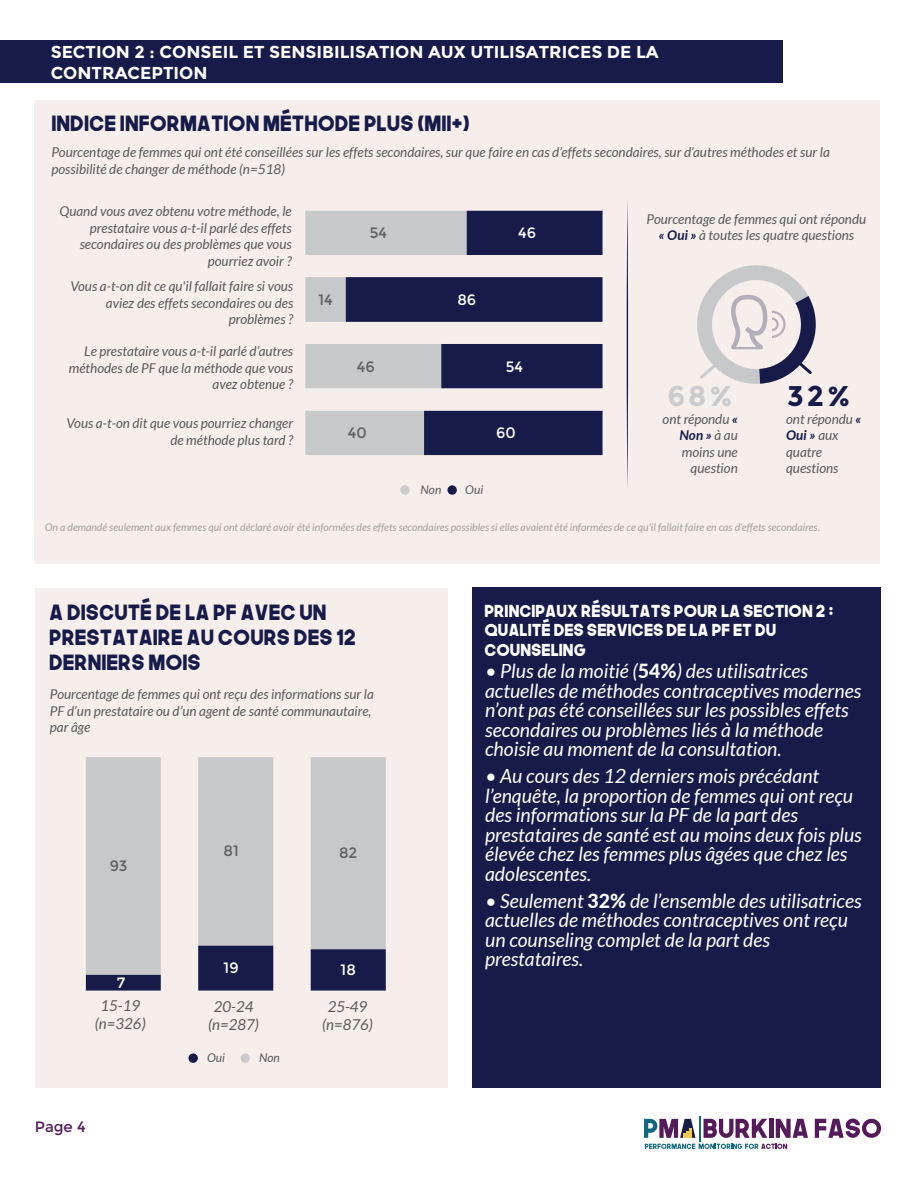
<style>
.page{position:relative;width:918px;height:1188px;background:#fff}
.page>*{position:absolute;margin:0;border:0;box-sizing:border-box;transform-origin:0 0}
.t1{font:700 28.5px "Montserrat";color:#171b49}
.t2{font:700 28.5px "Montserrat";color:#cbcbcd}
.t3{font:21px/25.2px "The Next Font";color:#171b49}
.t4{font:italic 19.5px/19.5px "Lato";color:#fff}
.t5{font:700 17.25px/21px "Montserrat";color:#fff}
.t6{font:16.5px/19.8px "The Next Font";color:#fff}
.t7{font:italic 15px/18px "Lato";color:#59595b;text-align:center}
.t8{font:15px "Montserrat";color:#5f5f60}
.t9{font:15px "Montserrat";color:#fff}
.t10{font:15px "Montserrat";color:#531b5a}
.t11{font:italic 13.5px/16.5px "Lato";color:#59595b;text-align:right}
.t12{font:italic 12px "Lato";color:#59595b}
.t13{font:italic 10.5px "Lato";color:#a09f9f}
.s1{font-weight:700;color:#171b49}
.s2{font-weight:800;font-style:normal}
</style>
<div class="page">
<div style="left:35px;top:588px;width:412px;height:499px;background:#f5eeea"></div>
<div style="left:472px;top:587px;width:409px;height:500px;background:#171b49"></div>
<div style="left:34px;top:100px;width:846px;height:464px;background:#f5eeea"></div>
<svg style="left:188px;top:1053px;width:10px;height:10px"></svg>
<div style="left:241px;top:1053px;width:9px;height:10px;background:#cbcbcd;border-radius:50%"></div>
<div style="left:447px;top:485px;width:10px;height:10px;background:#171b49;border-radius:50%"></div>
<div style="left:400px;top:485px;width:10px;height:10px;background:#cbcbcd;border-radius:50%"></div>
<svg style="left:626px;top:202px;width:2px;height:286px"></svg>
<div style="left:0;top:41px;width:783px;height:42px;background:#171b49"></div>
<svg style="left:305px;top:211px;width:41px;height:244px"></svg>
<svg style="left:346px;top:211px;width:257px;height:244px;fill:#171b49"></svg>
<svg style="left:697px;top:265px;width:119px;height:119px"></svg>
<svg style="left:86px;top:975px;width:300px;height:16px"></svg>
<svg style="left:86px;top:757px;width:300px;height:218px;fill:#c7c8ca"></svg>
<svg style="left:815px;top:1119px;width:66px;height:19px"></svg>
<svg style="left:644px;top:1116px;width:164px;height:33px"></svg>
<p class="t5" style="left:51px;top:42px;width:610px">SECTION 2 : CONSEIL ET SENSIBILISATION AUX UTILISATRICES DE LA<br>CONTRACEPTION</p>
<h2 class="t3" style="left:51px;top:110px;width:420px">INDICE INFORMATION MÉTHODE PLUS (MII+)</h2>
<p class="t11" style="left:51px;top:144px;width:780px;text-align:left">Pourcentage de femmes qui ont été conseillées sur les effets secondaires, sur que faire en cas d’effets secondaires, sur d’autres méthodes et sur la possibilité de changer de méthode (n=518)</p>
<p class="t11" style="left:60px;top:203px;width:234px">Quand vous avez obtenu votre méthode, le prestataire vous a-t-il parlé des effets secondaires ou des problèmes que vous pourriez avoir ?</p>
<p class="t11" style="left:70px;top:279px;width:224px">Vous a-t-on dit ce qu'il fallait faire si vous aviez des effets secondaires ou des problèmes ?</p>
<p class="t11" style="left:69px;top:343px;width:226px">Le prestataire vous a-t-il parlé d’autres méthodes de PF que la méthode que vous avez obtenue ?</p>
<p class="t11" style="left:67px;top:415px;width:228px">Vous a-t-on dit que vous pourriez changer de méthode plus tard ?</p>
<p class="t8" style="left:318px;top:291px;width:16px">14</p>
<p class="t8" style="left:370px;top:225px;width:19px">54</p>
<p class="t8" style="left:357px;top:358px;width:19px">46</p>
<p class="t8" style="left:348px;top:424px;width:20px">40</p>
<p class="t9" style="left:457px;top:291px;width:20px">86</p>
<p class="t9" style="left:518px;top:225px;width:19px">46</p>
<p class="t9" style="left:506px;top:358px;width:19px">54</p>
<p class="t9" style="left:496px;top:424px;width:21px">60</p>
<p class="t12" style="left:421px;top:483px;width:22px">Non</p>
<p class="t12" style="left:465px;top:483px;width:19px">Oui</p>
<p class="t11" style="left:647px;top:211px;width:221px;text-align:center">Pourcentage de femmes qui ont répondu <span class="s1">« Oui »</span> à toutes les quatre questions</p>
<h1 class="t2" style="left:667px;top:379px;width:67px">68%</h1>
<p class="t11" style="left:663px;top:411px;width:77px">ont répondu <span class="s1">«<br>Non »</span> à au moins une question</p>
<h1 class="t1" style="left:787px;top:379px;width:65px">32%</h1>
<p class="t11" style="left:786px;top:411px;width:77px;text-align:left">ont répondu <span class="s1">«<br>Oui »</span> aux quatre questions</p>
<p class="t13" style="left:45px;top:522px;width:777px">On a demandé seulement aux femmes qui ont déclaré avoir été informées des effets secondaires possibles si elles avaient été informées de ce qu'il fallait faire en cas d'effets secondaires.</p>
<h2 class="t3" style="left:49px;top:598px;width:308px">A DISCUTÉ DE LA PF AVEC UN<br>PRESTATAIRE AU COURS DES 12<br>DERNIERS MOIS</h2>
<p class="t11" style="left:50px;top:687px;width:325px;text-align:left">Pourcentage de femmes qui ont reçu des informations sur la<br>PF d’un prestataire ou d’un agent de santé communautaire, par âge</p>
<p class="t8" style="left:110px;top:857px;width:19px">93</p>
<p class="t9" style="left:117px;top:974px;width:10px">7</p>
<p class="t7" style="left:95px;top:997px;width:52px">15-19 (n=326)</p>
<p class="t10" style="left:35px;top:1118px;width:52px">Page 4</p>
<p class="t8" style="left:223px;top:842px;width:17px">81</p>
<p class="t8" style="left:339px;top:844px;width:20px">82</p>
<p class="t9" style="left:224px;top:959px;width:16px">19</p>
<p class="t9" style="left:341px;top:961px;width:17px">18</p>
<p class="t7" style="left:208px;top:998px;width:52px">20-24 (n=287)</p>
<p class="t7" style="left:322px;top:998px;width:52px">25-49 (n=876)</p>
<p class="t12" style="left:207px;top:1051px;width:19px">Oui</p>
<p class="t12" style="left:259px;top:1051px;width:22px">Non</p>
<p class="t6" style="left:484px;top:600px;width:350px">PRINCIPAUX RÉSULTATS POUR LA SECTION 2 :<br>QUALITÉ DES SERVICES DE LA PF ET DU<br>COUNSELING</p>
<h3 class="t4" style="left:485px;top:662px;width:378px">• Plus de la moitié (<span class="s2">54%</span>) des utilisatrices actuelles de méthodes contraceptives modernes n’ont pas été conseillées sur les possibles effets secondaires ou problèmes liés à la méthode choisie au moment de la consultation.</h3>
<h3 class="t4" style="left:485px;top:767px;width:378px">• Au cours des 12 derniers mois précédant l’enquête, la proportion de femmes qui ont reçu des informations sur la PF de la part des prestataires de santé est au moins deux fois plus élevée chez les femmes plus âgées que chez les adolescentes.</h3>
<h3 class="t4" style="left:485px;top:891px;width:378px">• Seulement <span class="s2">32%</span> de l’ensemble des utilisatrices actuelles de méthodes contraceptives ont reçu un counseling complet de la part des prestataires.</h3>
</div>
